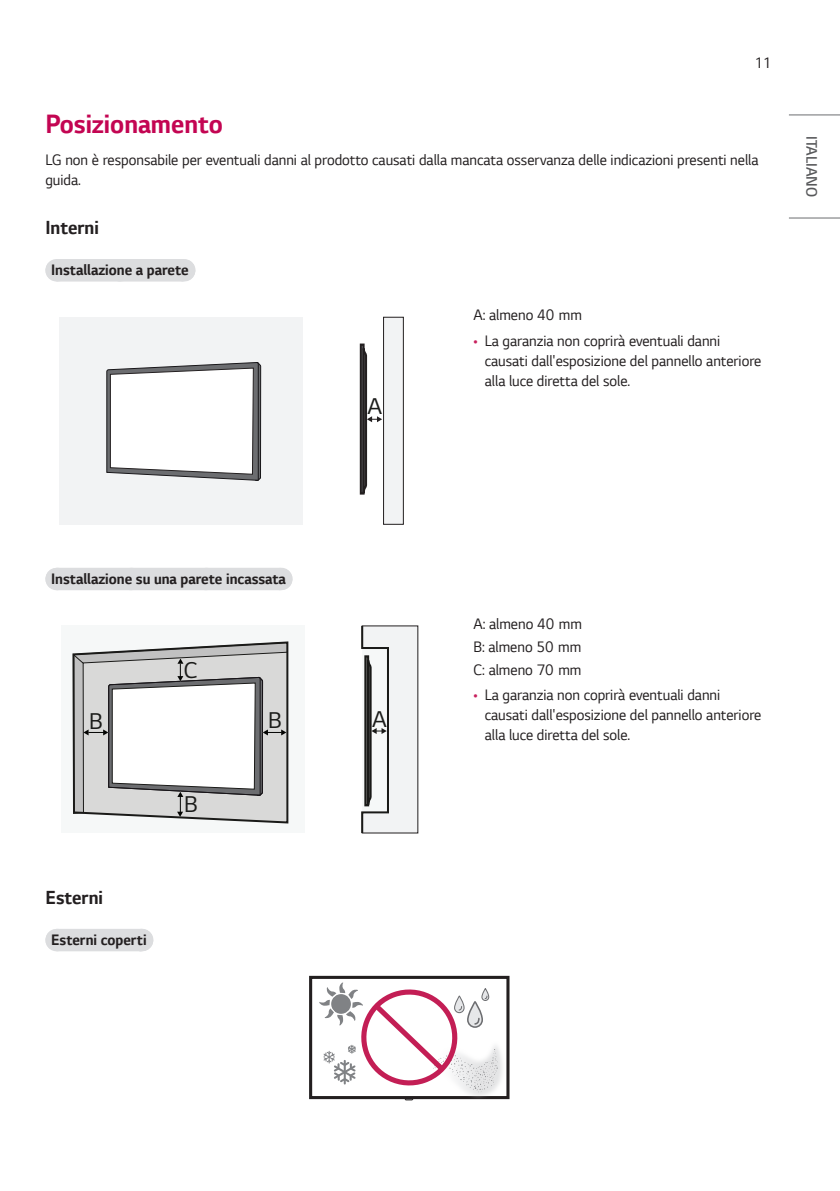
<style>
.page{position:relative;width:840px;height:1191px;background:#fff}
.page>*{position:absolute;margin:0;border:0;box-sizing:border-box;transform-origin:0 0}
.Title2{font:700 28px "LG Smart";color:#c30552;scale:.95 1}
.t1{font:26px "LG Smart";color:#1b1c1a}
.Title3{font:700 20px "LG Smart";color:#231f20;scale:.95 1}
.Body{font:16px/20px "LG Smart";color:#231f20;scale:.95 1}
.Gray_Title{font:700 16px "LG Smart";color:#231f20;scale:.95 1}
.t2{font:300 16px "LG Smart";color:#57585a;scale:.95 1}
.s1{color:#c8205d}
</style>
<div class="page">
<hr style="left:788px;top:217px;width:51px;height:1px;background:#6c6d70">
<hr style="left:788px;top:114px;width:51px;height:1px;background:#6c6d70">
<div style="left:56px;top:259px;width:127px;height:22px;background:#dcdddf"></div>
<svg style="left:183px;top:259px;width:1px;height:22px"></svg>
<div style="left:56px;top:568px;width:224px;height:22px;background:#dcdddf"></div>
<svg style="left:280px;top:568px;width:1px;height:22px"></svg>
<div style="left:56px;top:929px;width:85px;height:22px;background:#dcdddf"></div>
<svg style="left:141px;top:929px;width:1px;height:22px"></svg>
<svg style="left:359px;top:343px;width:5px;height:151px"></svg>
<svg style="left:361px;top:346px;width:21px;height:149px"></svg>
<div style="left:383px;top:317px;width:20px;height:207px;background:#f2f3f4"></div>
<div style="left:383px;top:317px;width:20px;height:208px;border:1px solid #231f20"></div>
<div style="left:59px;top:317px;width:244px;height:207px;background:#f2f3f4"></div>
<svg style="left:106px;top:362px;width:156px;height:119px"></svg>
<div style="left:61px;top:626px;width:243px;height:207px;background:#f6f8f8"></div>
<svg style="left:361px;top:625px;width:57px;height:208px"></svg>
<svg style="left:257px;top:641px;width:32px;height:183px"></svg>
<svg style="left:72px;top:641px;width:216px;height:181px"></svg>
<div style="left:309px;top:975px;width:200px;height:124px;border:3px solid #231f20"></div>
<img style="left:405px;top:1006px;width:105px;height:95px">
<svg style="left:316px;top:982px;width:182px;height:118px"></svg>
<p class="Title2" style="left:45px;top:105px;width:188px">Posizionamento</p>
<p class="Body" style="left:754px;top:52px;width:20px">11</p>
<p class="Body" style="left:45px;top:149px;width:752px">LG non è responsabile per eventuali danni al prodotto causati dalla mancata osservanza delle indicazioni presenti nella guida.</p>
<p class="Title3" style="left:45px;top:214px;width:58px">Interni</p>
<p class="Gray_Title" style="left:51px;top:259px;width:146px">Installazione a parete</p>
<p class="t1" style="left:367px;top:392px;width:16px">A</p>
<p class="t1" style="left:372px;top:397px;width:16px">A</p>
<p class="Body" style="left:473px;top:305px;width:116px">A: almeno 40 mm</p>
<p class="Body" style="left:484px;top:330px;width:292px;text-indent:-11px"><span class="s1">•</span> La garanzia non coprirà eventuali danni causati dall'esposizione del pannello anteriore alla luce diretta del sole.</p>
<p class="t2" style="left:822px;top:136px;width:66px;rotate:90deg">ITALIANO</p>
<p class="Gray_Title" style="left:51px;top:568px;width:248px">Installazione su una parete incassata</p>
<p class="t1" style="left:179px;top:651px;width:16px">C</p>
<p class="t1" style="left:184px;top:656px;width:16px">C</p>
<p class="t1" style="left:85px;top:703px;width:15px">B</p>
<p class="t1" style="left:263px;top:701px;width:15px">B</p>
<p class="t1" style="left:89px;top:707px;width:15px">B</p>
<p class="t1" style="left:268px;top:706px;width:15px">B</p>
<p class="Title3" style="left:45px;top:884px;width:62px">Esterni</p>
<p class="Gray_Title" style="left:51px;top:929px;width:102px">Esterni coperti</p>
<p class="t1" style="left:179px;top:786px;width:15px">B</p>
<p class="t1" style="left:184px;top:790px;width:15px">B</p>
<p class="t1" style="left:367px;top:700px;width:16px">A</p>
<p class="t1" style="left:372px;top:704px;width:16px">A</p>
<p class="Body" style="left:473px;top:613px;width:116px">A: almeno 40 mm</p>
<p class="Body" style="left:473px;top:636px;width:115px">B: almeno 50 mm</p>
<p class="Body" style="left:473px;top:659px;width:115px">C: almeno 70 mm</p>
<p class="Body" style="left:484px;top:684px;width:292px;text-indent:-11px"><span class="s1">•</span> La garanzia non coprirà eventuali danni causati dall'esposizione del pannello anteriore alla luce diretta del sole.</p>
</div>
